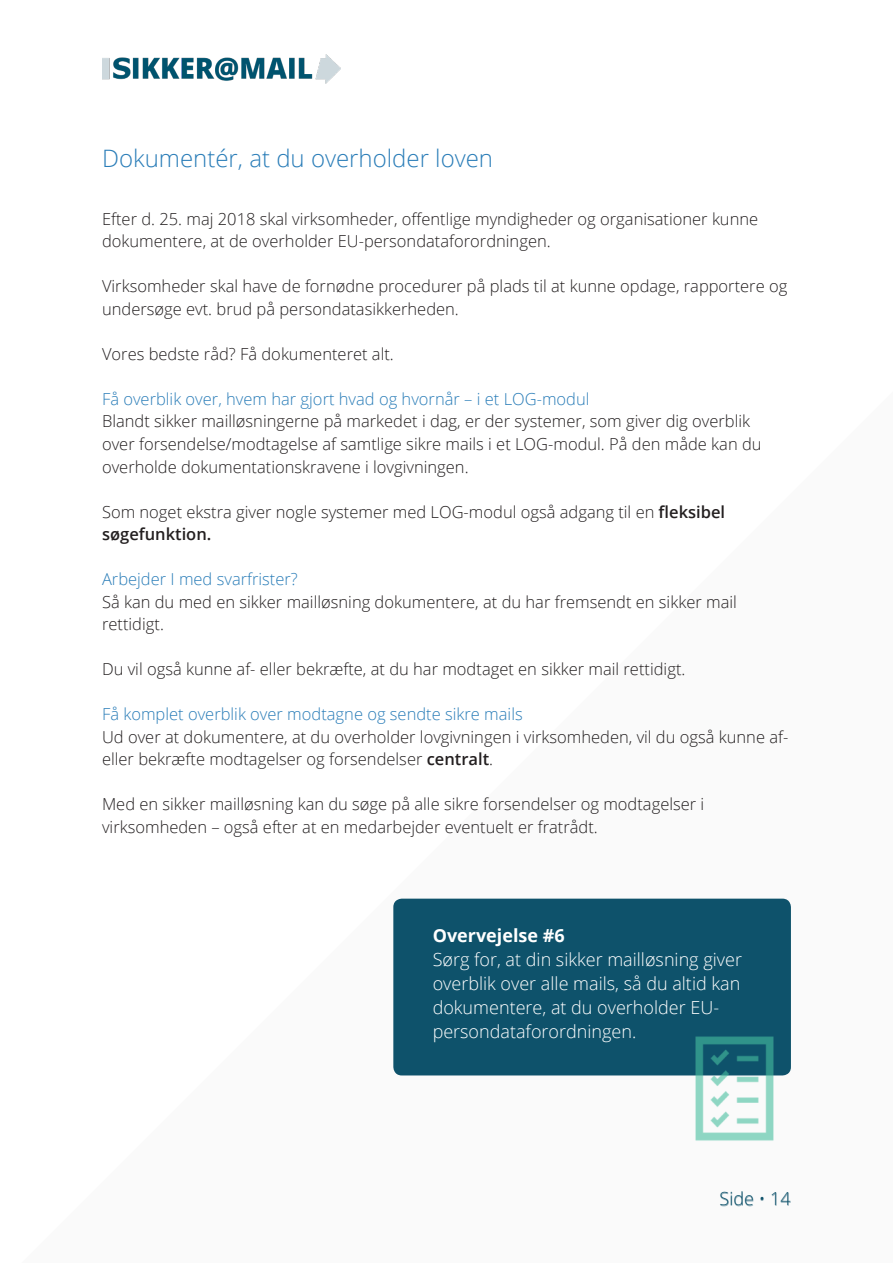
<style>
.page{position:relative;width:893px;height:1263px;background:#fff}
.page>*{position:absolute;margin:0;border:0;box-sizing:border-box;transform-origin:0 0}
.Headline2{font:300 24px "Open Sans";color:#2a7db8}
.Overvejelser{font:300 18px/24px "Open Sans";color:#fff}
.Overvejelser-2{font:700 18px "Open Sans";color:#fff}
.t1{font:300 18px "Open Sans";color:#0e526b}
.t2{font:300 16.5px/22.5px "Open Sans";color:#231f20}
.Afsnitsformat_1{font:300 16.5px "Open Sans";color:#2a7db8}
.s1{font-weight:600}
</style>
<div class="page">
<img style="left:102px;top:54px;width:238px;height:29px">
<div style="left:393px;top:899px;width:398px;height:176px;background:#0e526b;border-radius:9px"></div>
<img style="left:675px;top:1026px;width:116px;height:115px">
<p class="Headline2" style="left:102px;top:142px;width:393px">Dokumentér, at du overholder loven</p>
<p class="t2" style="left:102px;top:207px;width:658px">Efter d. 25. maj 2018 skal virksomheder, offentlige myndigheder og organisationer kunne dokumentere, at de overholder EU-persondataforordningen.</p>
<p class="t2" style="left:102px;top:275px;width:687px">Virksomheder skal have de fornødne procedurer på plads til at kunne opdage, rapportere og undersøge evt. brud på persondatasikkerheden.</p>
<p class="t2" style="left:102px;top:342px;width:293px">Vores bedste råd? Få dokumenteret alt.</p>
<p class="Afsnitsformat_1" style="left:102px;top:388px;width:489px">Få overblik over, hvem har gjort hvad og hvornår – i et LOG-modul</p>
<p class="t2" style="left:102px;top:410px;width:661px">Blandt sikker mailløsningerne på markedet i dag, er der systemer, som giver dig overblik over forsendelse/modtagelse af samtlige sikre mails i et LOG-modul. På den måde kan du overholde dokumentationskravene i lovgivningen.</p>
<p class="t2" style="left:102px;top:500px;width:625px">Som noget ekstra giver nogle systemer med LOG-modul også adgang til en <span class="s1">fleksibel søgefunktion.</span></p>
<p class="Afsnitsformat_1" style="left:102px;top:568px;width:197px">Arbejder I med svarfrister?</p>
<p class="t2" style="left:102px;top:590px;width:636px">Så kan du med en sikker mailløsning dokumentere, at du har fremsendt en sikker mail rettidigt.</p>
<p class="t2" style="left:102px;top:657px;width:585px">Du vil også kunne af- eller bekræfte, at du har modtaget en sikker mail rettidigt.</p>
<p class="Afsnitsformat_1" style="left:102px;top:703px;width:422px">Få komplet overblik over modtagne og sendte sikre mails</p>
<p class="t2" style="left:102px;top:725px;width:688px">Ud over at dokumentere, at du overholder lovgivningen i virksomheden, vil du også kunne af&shy;eller bekræfte modtagelser og forsendelser <span class="s1">centralt</span>.</p>
<p class="t2" style="left:102px;top:792px;width:604px">Med en sikker mailløsning kan du søge på alle sikre forsendelser og modtagelser i virksomheden – også efter at en medarbejder eventuelt er fratrådt.</p>
<p class="Overvejelser-2" style="left:433px;top:923px;width:134px">Overvejelse #6</p>
<p class="Overvejelser" style="left:433px;top:947px;width:311px">Sørg for, at din sikker mailløsning giver overblik over alle mails, så du altid kan dokumentere, at du overholder EU&shy;persondataforordningen.</p>
<p class="t1" style="left:720px;top:1187px;width:73px">Side • 14</p>
</div>
